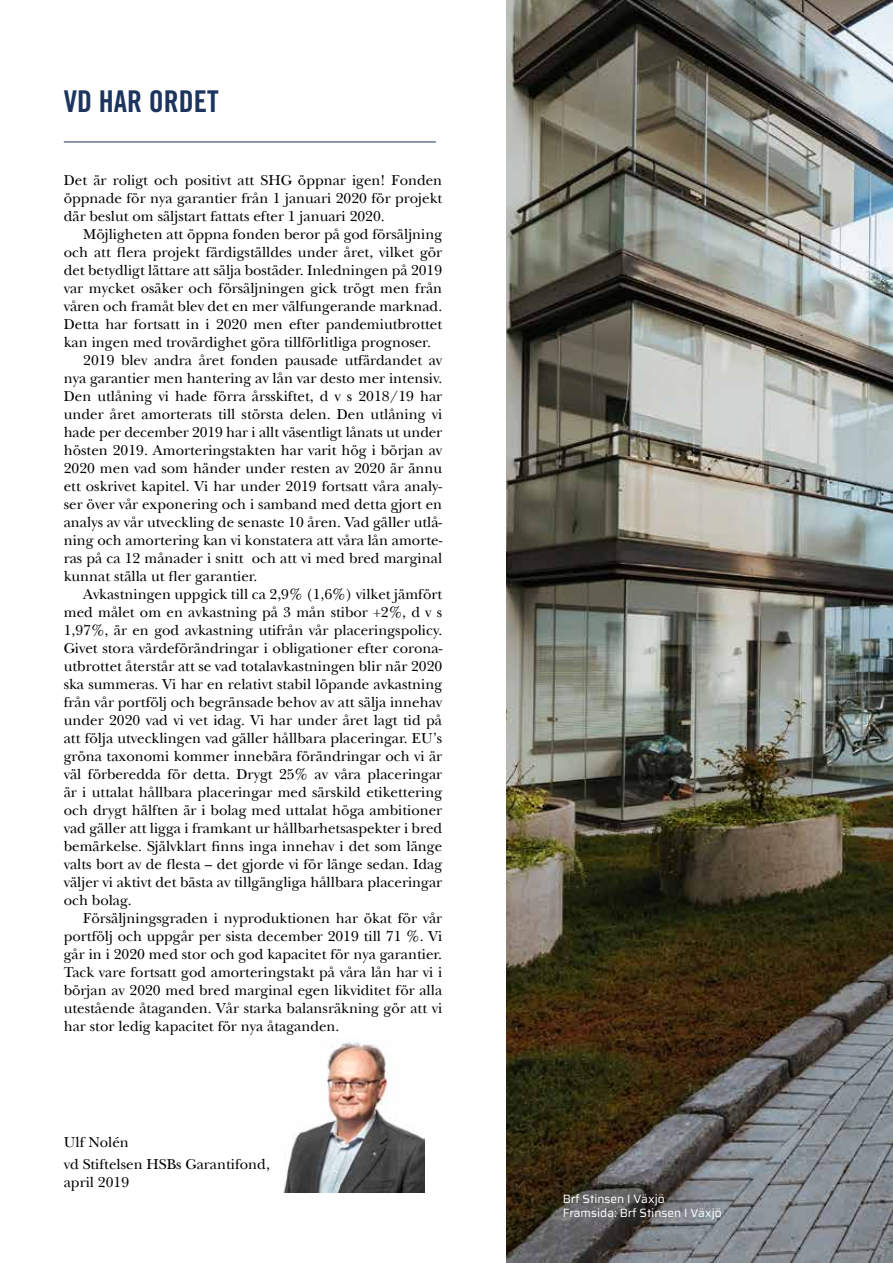
<style>
.page{position:relative;width:893px;height:1263px;background:#fff}
.page>*{position:absolute;margin:0;border:0;box-sizing:border-box;transform-origin:0 0}
.t1{font:30px "Trade Gothic LT Pro Bd Cn 20";color:#1c355d}
.t2{font:15px/18px "New Baskerville";color:#000;text-align:justify}
.t3{font:12px/14.4px "Saira";color:#fff}
</style>
<div class="page">
<img style="left:506px;top:0;width:387px;height:1263px">
<hr style="left:64px;top:142px;width:372px;height:1px;background:#1c355d">
<img style="left:283px;top:1038px;width:141px;height:155px">
<h1 class="t1" style="left:64px;top:83px;width:156px">VD HAR ORDET</h1>
<p class="t2" style="left:64px;top:172px;width:380px">Det är roligt och positivt att SHG öppnar igen! Fonden öppnade för nya garantier från 1 januari 2020 för projekt där beslut om säljstart fattats efter 1 januari 2020.</p>
<p class="t2" style="left:83px;top:226px;width:360px">Möjligheten att öppna fonden beror på god försäljning</p>
<p class="t2" style="left:64px;top:244px;width:380px">och att flera projekt färdigställdes under året, vilket gör</p>
<p class="t2" style="left:64px;top:262px;width:380px">det betydligt lättare att sälja bostäder. Inledningen på 2019</p>
<p class="t2" style="left:64px;top:280px;width:380px">var mycket osäker och försäljningen gick trögt men från</p>
<p class="t2" style="left:64px;top:298px;width:380px">våren och framåt blev det en mer välfungerande marknad.</p>
<p class="t2" style="left:64px;top:316px;width:380px">Detta har fortsatt in i 2020 men efter pandemiutbrottet</p>
<p class="t2" style="left:64px;top:334px;width:369px">kan ingen med trovärdighet göra tillförlitliga prognoser.</p>
<p class="t2" style="left:83px;top:352px;width:360px">2019 blev andra året fonden pausade utfärdandet av</p>
<p class="t2" style="left:64px;top:370px;width:380px">nya garantier men hantering av lån var desto mer intensiv.</p>
<p class="t2" style="left:64px;top:388px;width:380px">Den utlåning vi hade förra årsskiftet, d v s 2018/19 har</p>
<p class="t2" style="left:64px;top:406px;width:380px">under året amorterats till största delen. Den utlåning vi</p>
<p class="t2" style="left:64px;top:424px;width:380px">hade per december 2019 har i allt väsentligt lånats ut under</p>
<p class="t2" style="left:64px;top:442px;width:380px">hösten 2019. Amorteringstakten har varit hög i början av</p>
<p class="t2" style="left:64px;top:460px;width:380px">2020 men vad som händer under resten av 2020 är ännu</p>
<p class="t2" style="left:64px;top:478px;width:380px">ett oskrivet kapitel. Vi har under 2019 fortsatt våra analy-</p>
<p class="t2" style="left:64px;top:496px;width:380px">ser över vår exponering och i samband med detta gjort en</p>
<p class="t2" style="left:64px;top:514px;width:380px">analys av vår utveckling de senaste 10 åren. Vad gäller utlå-</p>
<p class="t2" style="left:64px;top:532px;width:380px">ning och amortering kan vi konstatera att våra lån amorte-</p>
<p class="t2" style="left:64px;top:550px;width:380px">ras på ca 12 månader i snitt och att vi med bred marginal</p>
<p class="t2" style="left:64px;top:568px;width:195px">kunnat ställa ut fler garantier.</p>
<p class="t2" style="left:83px;top:586px;width:360px">Avkastningen uppgick till ca 2,9% (1,6%) vilket jämfört</p>
<p class="t2" style="left:64px;top:604px;width:380px">med målet om en avkastning på 3 mån stibor +2%, d v s</p>
<p class="t2" style="left:64px;top:622px;width:380px">1,97%, är en god avkastning utifrån vår placeringspolicy.</p>
<p class="t2" style="left:64px;top:640px;width:380px">Givet stora värdeförändringar i obligationer efter corona-</p>
<p class="t2" style="left:64px;top:658px;width:380px">utbrottet återstår att se vad totalavkastningen blir när 2020</p>
<p class="t2" style="left:64px;top:676px;width:380px">ska summeras. Vi har en relativt stabil löpande avkastning</p>
<p class="t2" style="left:64px;top:694px;width:380px">från vår portfölj och begränsade behov av att sälja innehav</p>
<p class="t2" style="left:64px;top:712px;width:380px">under 2020 vad vi vet idag. Vi har under året lagt tid på</p>
<p class="t2" style="left:64px;top:730px;width:380px">att följa utvecklingen vad gäller hållbara placeringar. EU’s</p>
<p class="t2" style="left:64px;top:748px;width:380px">gröna taxonomi kommer innebära förändringar och vi är</p>
<p class="t2" style="left:64px;top:766px;width:380px">väl förberedda för detta. Drygt 25% av våra placeringar</p>
<p class="t2" style="left:64px;top:784px;width:380px">är i uttalat hållbara placeringar med särskild etikettering</p>
<p class="t2" style="left:64px;top:802px;width:380px">och drygt hälften är i bolag med uttalat höga ambitioner</p>
<p class="t2" style="left:64px;top:820px;width:380px">vad gäller att ligga i framkant ur hållbarhetsaspekter i bred</p>
<p class="t2" style="left:64px;top:838px;width:380px">bemärkelse. Självklart finns inga innehav i det som länge</p>
<p class="t2" style="left:64px;top:856px;width:380px">valts bort av de flesta – det gjorde vi för länge sedan. Idag</p>
<p class="t2" style="left:64px;top:874px;width:380px">väljer vi aktivt det bästa av tillgängliga hållbara placeringar</p>
<p class="t2" style="left:64px;top:892px;width:70px">och bolag.</p>
<p class="t2" style="left:83px;top:910px;width:360px">Försäljningsgraden i nyproduktionen har ökat för vår</p>
<p class="t2" style="left:64px;top:928px;width:380px">portfölj och uppgår per sista december 2019 till 71 %. Vi</p>
<p class="t2" style="left:64px;top:946px;width:380px">går in i 2020 med stor och god kapacitet för nya garantier.</p>
<p class="t2" style="left:64px;top:964px;width:380px">Tack vare fortsatt god amorteringstakt på våra lån har vi i</p>
<p class="t2" style="left:64px;top:982px;width:380px">början av 2020 med bred marginal egen likviditet för alla</p>
<p class="t2" style="left:64px;top:1000px;width:380px">utestående åtaganden. Vår starka balansräkning gör att vi</p>
<p class="t2" style="left:64px;top:1018px;width:277px">har stor ledig kapacitet för nya åtaganden.</p>
<p class="t2" style="left:64px;top:1131px;width:208px;line-height:22.2px">Ulf Nolén<br>vd Stiftelsen HSBs Garantifond,</p>
<p class="t2" style="left:64px;top:1173px;width:67px">april 2019</p>
<p class="t3" style="left:563px;top:1191px;width:161px">Brf Stinsen I Växjö<br>Framsida: Brf Stinsen I Växjö</p>
</div>
